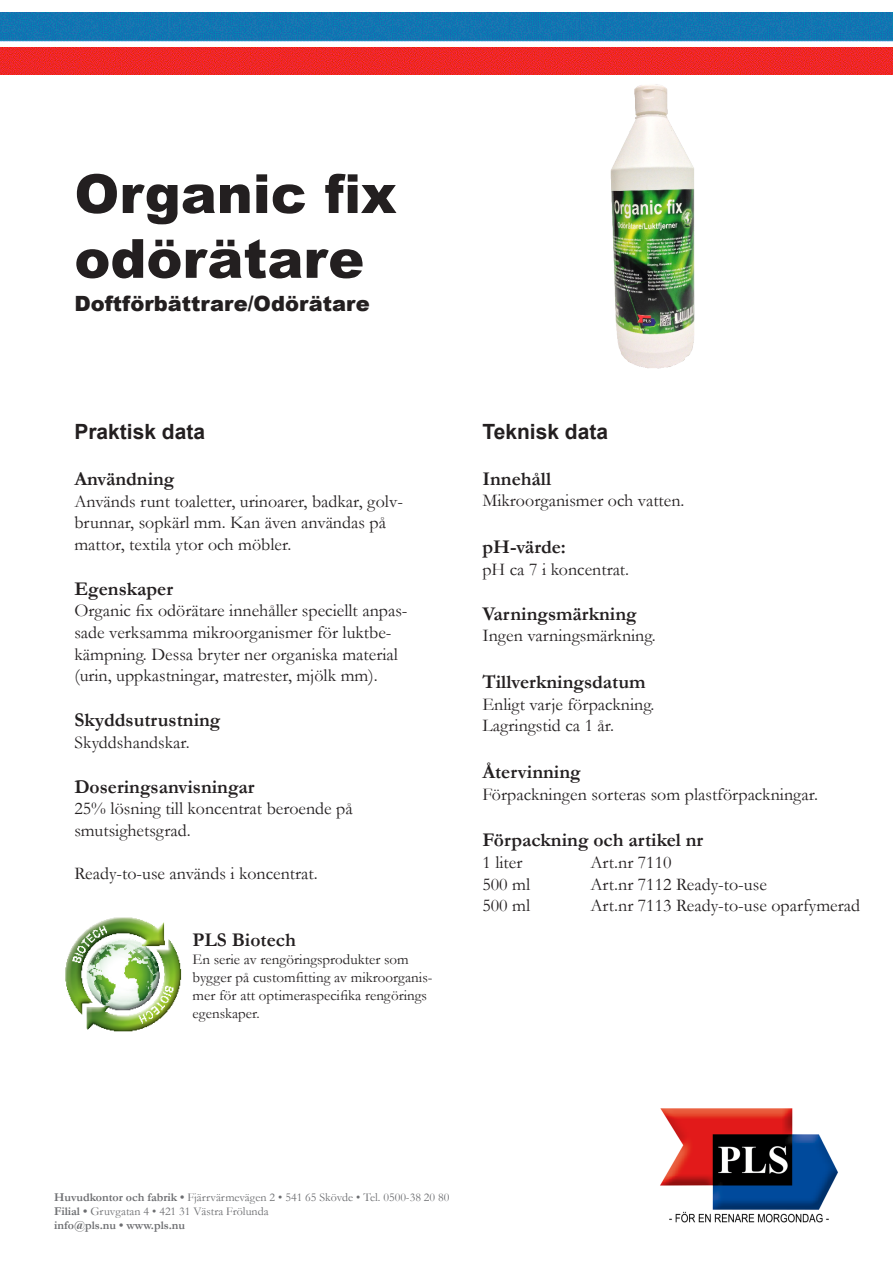
<style>
.page{position:relative;width:893px;height:1263px;background:#fff}
.page>*{position:absolute;margin:0;border:0;box-sizing:border-box;transform-origin:0 0}
.t1{font:900 54px/64.8px "Arial";color:#231f20}
.t2{font:900 21px "Arial";color:#231f20}
.t3{font:700 21px "Arial";color:#231f20}
.t4{font:700 19.5px "Garamond";color:#231f20}
.t5{font:18px/21.6px "Garamond";color:#231f20}
.t6{font:15px/18px "Garamond";color:#231f20}
.t7{font:12px "Garamond";color:#6c6d70}
.t8{font:700 12px "Garamond";color:#6c6d70}
.s1{font-weight:700}
</style>
<div class="page">
<img style="left:0;top:13px;width:893px;height:61px">
<img style="left:65px;top:917px;width:116px;height:115px">
<img style="left:532px;top:65px;width:248px;height:304px">
<img style="left:660px;top:1108px;width:178px;height:115px">
<p class="t1" style="left:74px;top:160px;width:324px">Organic fix odörätare</p>
<p class="t2" style="left:74px;top:288px;width:297px">Doftförbättrare/Odörätare</p>
<p class="t3" style="left:74px;top:418px;width:132px">Praktisk data</p>
<p class="t3" style="left:482px;top:418px;width:127px">Teknisk data</p>
<p class="t4" style="left:74px;top:466px;width:102px">Användning</p>
<p class="t5" style="left:74px;top:490px;width:330px">Används runt toaletter, urinoarer, badkar, golv&shy;brunnar, sopkärl mm. Kan även användas på mattor, textila ytor och möbler.</p>
<p class="t4" style="left:74px;top:575px;width:100px">Egenskaper</p>
<p class="t5" style="left:74px;top:599px;width:335px">Organic fix odörätare innehåller speciellt anpas&shy;sade verksamma mikroorganismer för luktbe&shy;kämpning. Dessa bryter ner organiska material</p>
<p class="t5" style="left:74px;top:664px;width:305px">(urin, uppkastningar, matrester, mjölk mm).</p>
<p class="t4" style="left:74px;top:707px;width:148px">Skyddsutrustning</p>
<p class="t5" style="left:74px;top:731px;width:117px">Skyddshandskar.</p>
<p class="t4" style="left:74px;top:773px;width:182px">Doseringsanvisningar</p>
<p class="t5" style="left:74px;top:797px;width:280px">25% lösning till koncentrat beroende på</p>
<p class="t5" style="left:74px;top:819px;width:118px">smutsighetsgrad.</p>
<p class="t5" style="left:74px;top:862px;width:245px">Ready-to-use används i koncentrat.</p>
<p class="t4" style="left:193px;top:927px;width:105px">PLS Biotech</p>
<p class="t6" style="left:193px;top:950px;width:241px">En serie av rengöringsprodukter som bygger på customfitting av mikroorganis&shy;mer för att optimeraspecifika rengörings egenskaper.</p>
<p class="t4" style="left:482px;top:465px;width:70px">Innehåll</p>
<p class="t5" style="left:482px;top:489px;width:204px">Mikroorganismer och vatten.</p>
<p class="t4" style="left:482px;top:534px;width:85px">pH-värde:</p>
<p class="t5" style="left:482px;top:558px;width:148px">pH ca 7 i koncentrat.</p>
<p class="t4" style="left:482px;top:600px;width:156px">Varningsmärkning</p>
<p class="t5" style="left:482px;top:624px;width:175px">Ingen varningsmärkning.</p>
<p class="t4" style="left:482px;top:669px;width:165px">Tillverkningsdatum</p>
<p class="t5" style="left:482px;top:693px;width:174px">Enligt varje förpackning.</p>
<p class="t5" style="left:482px;top:714px;width:133px">Lagringstid ca 1 år.</p>
<p class="t4" style="left:482px;top:759px;width:100px">Återvinning</p>
<p class="t5" style="left:482px;top:783px;width:337px">Förpackningen sorteras som plastförpackningar.</p>
<p class="t4" style="left:482px;top:827px;width:222px">Förpackning och artikel nr</p>
<p class="t5" style="left:482px;top:851px;width:41px">1 liter</p>
<p class="t5" style="left:590px;top:851px;width:83px">Art.nr 7110</p>
<p class="t5" style="left:482px;top:873px;width:49px">500 ml</p>
<p class="t5" style="left:590px;top:873px;width:178px">Art.nr 7112 Ready-to-use</p>
<p class="t5" style="left:482px;top:894px;width:49px">500 ml</p>
<p class="t5" style="left:590px;top:894px;width:271px">Art.nr 7113 Ready-to-use oparfymerad</p>
<p class="t7" style="left:54px;top:1189px;width:397px"><span class="s1">Huvudkontor och fabrik •</span> Fjärrvärmevägen 2 • 541 65 Skövde • Tel. 0500-38 20 80</p>
<p class="t7" style="left:54px;top:1203px;width:216px"><span class="s1">Filial •</span> Gruvgatan 4 • 421 31 Västra Frölunda</p>
<p class="t8" style="left:54px;top:1217px;width:133px">info@pls.nu • www.pls.nu</p>
</div>
